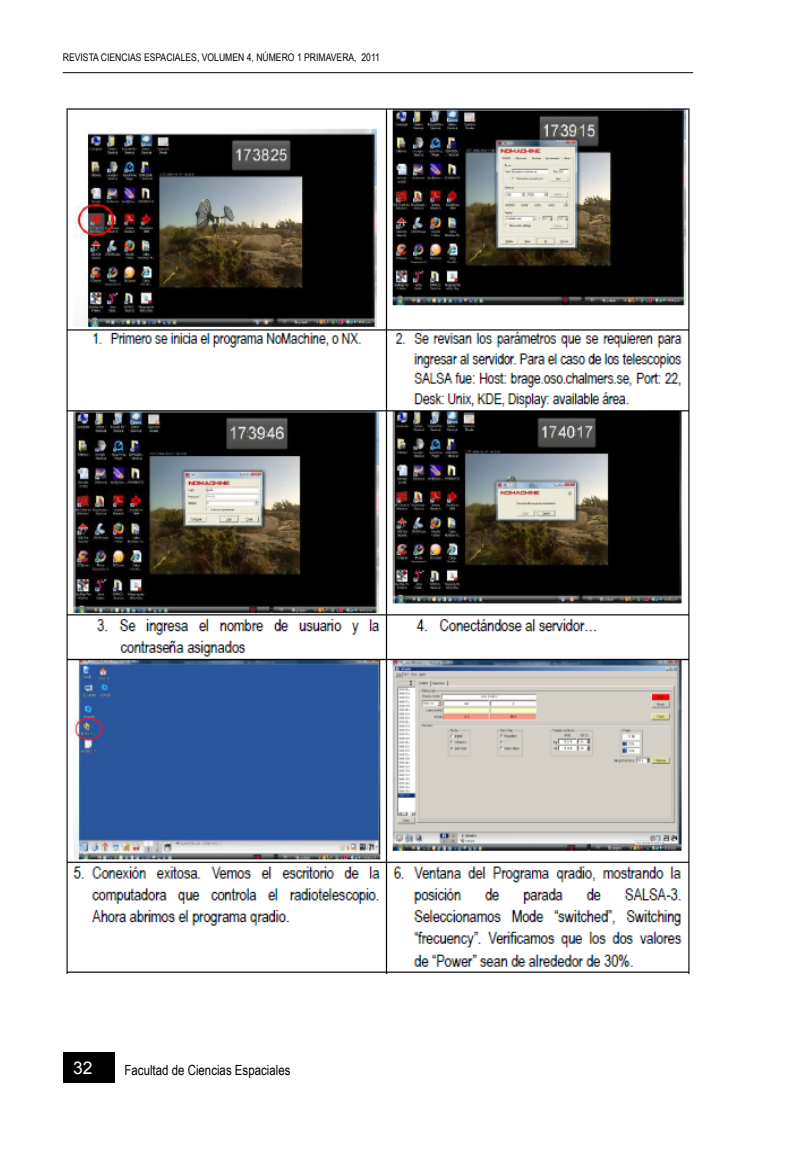
<style>
.page{position:relative;width:794px;height:1161px;background:#fff}
.page>*{position:absolute;margin:0;border:0;box-sizing:border-box;transform-origin:0 0}
.t1{font:17.5px "Arial";color:#fff}
.t2{font:14px "Arial Narrow";color:#000}
.t3{font:10.5px "Arial Narrow";color:#000}
</style>
<div class="page">
<div style="left:63px;top:1052px;width:52px;height:30px;background:#000"></div>
<hr style="left:63px;top:72px;width:630px;height:1px;background:#000">
<img style="left:66px;top:108px;width:624px;height:865px">
<p class="t3" style="left:63px;top:50px;width:319px">REVISTA CIENCIAS ESPACIALES, VOLUMEN 4, NÚMERO 1 PRIMAVERA, 2011</p>
<h1 class="t1" style="left:73px;top:1056px;width:21px">32</h1>
<h2 class="t2" style="left:124px;top:1060px;width:167px">FACULTAD DE CIENCIAS ESPACIALES</h2>
</div>
